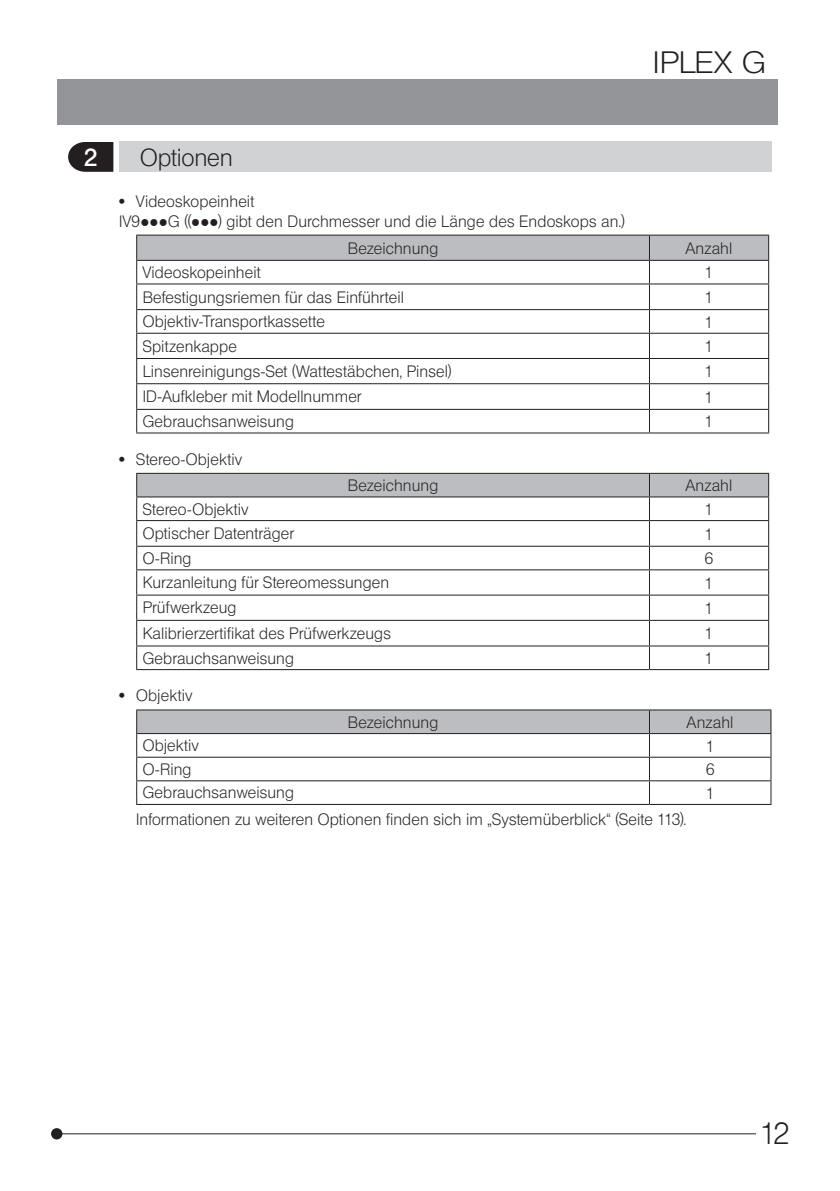
<style>
.page{position:relative;width:840px;height:1191px;background:#fff}
.page>*{position:absolute;margin:0;border:0;box-sizing:border-box;transform-origin:0 0}
.t1{font:30px "Olympus Leicht Normal";color:#231f20;scale:1.1 1}
.t2{font:30px "Olympus Leicht Normal";color:#231f20}
.t3{font:24px "Olympus Leicht Normal";letter-spacing:-.005em;color:#231f20}
.t4{font:24px "Olympus Leicht Halbfett";color:#fff}
.t5{font:16px/20px "Olympus Leicht Normal";letter-spacing:.01em;color:#231f20}
.s1{font-family:"Olympus Leicht Halbfett"}
.s2{font-family:"Times New Roman"}
</style>
<div class="page">
<div style="left:51px;top:1128px;width:11px;height:11px;background:#231f20;border-radius:50%"></div>
<hr style="left:57px;top:1133px;width:698px;height:1px;background:#231f20">
<div style="left:57px;top:79px;width:720px;height:46px;background:#939598"></div>
<svg style="left:136px;top:235px;width:632px;height:197px"></svg>
<hr style="left:136px;top:432px;width:513px;height:1px;background:#231f20">
<hr style="left:649px;top:432px;width:119px;height:1px;background:#231f20">
<hr style="left:649px;top:669px;width:119px;height:1px;background:#231f20">
<hr style="left:136px;top:669px;width:513px;height:1px;background:#231f20">
<svg style="left:136px;top:473px;width:632px;height:196px"></svg>
<hr style="left:136px;top:709px;width:513px;height:1px;background:#231f20">
<hr style="left:649px;top:709px;width:122px;height:1px;background:#231f20">
<hr style="left:649px;top:804px;width:122px;height:1px;background:#231f20">
<hr style="left:136px;top:804px;width:513px;height:1px;background:#231f20">
<svg style="left:136px;top:710px;width:635px;height:94px"></svg>
<div style="left:119px;top:142px;width:652px;height:30px;background:#d1d2d4"></div>
<svg style="left:68px;top:142px;width:45px;height:30px"></svg>
<h2 class="t4" style="left:84px;top:143px;width:15px">2</h2>
<h2 class="t3" style="left:140px;top:143px;width:94px">Optionen</h2>
<h1 class="t1" style="left:652px;top:45px;width:104px">IPLEX G</h1>
<p class="t5" style="left:119px;top:191px;width:507px"><span class="s1">·</span> Videoskopeinheit<br>IV9<span class="s2">●●●</span>G ((<span class="s2">●●●</span>) gibt den Durchmesser und die Länge des Endoskops an.)</p>
<p class="t5" style="left:348px;top:238px;width:92px">Bezeichnung</p>
<p class="t5" style="left:685px;top:238px;width:48px">Anzahl</p>
<p class="t5" style="left:143px;top:262px;width:119px">Videoskopeinheit</p>
<p class="t5" style="left:704px;top:263px;width:10px">1</p>
<p class="t5" style="left:143px;top:287px;width:262px">Befestigungsriemen für das Einführteil</p>
<p class="t5" style="left:704px;top:287px;width:10px">1</p>
<p class="t5" style="left:143px;top:311px;width:183px">Objektiv-Transportkassette</p>
<p class="t5" style="left:704px;top:312px;width:10px">1</p>
<p class="t5" style="left:143px;top:336px;width:96px">Spitzenkappe</p>
<p class="t5" style="left:704px;top:336px;width:10px">1</p>
<p class="t5" style="left:143px;top:361px;width:310px">Linsenreinigungs-Set (Wattestäbchen, Pinsel)</p>
<p class="t5" style="left:704px;top:361px;width:10px">1</p>
<p class="t5" style="left:143px;top:387px;width:220px">ID-Aufkleber mit Modellnummer</p>
<p class="t5" style="left:704px;top:387px;width:10px">1</p>
<p class="t5" style="left:143px;top:411px;width:153px">Gebrauchsanweisung</p>
<p class="t5" style="left:704px;top:411px;width:10px">1</p>
<p class="t5" style="left:119px;top:449px;width:124px"><span class="s1">·</span> Stereo-Objektiv</p>
<p class="t5" style="left:348px;top:475px;width:92px">Bezeichnung</p>
<p class="t5" style="left:685px;top:475px;width:48px">Anzahl</p>
<p class="t5" style="left:143px;top:499px;width:107px">Stereo-Objektiv</p>
<p class="t5" style="left:704px;top:499px;width:10px">1</p>
<p class="t5" style="left:143px;top:523px;width:152px">Optischer Datenträger</p>
<p class="t5" style="left:704px;top:524px;width:10px">1</p>
<p class="t5" style="left:143px;top:548px;width:50px">O-Ring</p>
<p class="t5" style="left:704px;top:548px;width:10px">6</p>
<p class="t5" style="left:143px;top:572px;width:248px">Kurzanleitung für Stereomessungen</p>
<p class="t5" style="left:704px;top:573px;width:10px">1</p>
<p class="t5" style="left:143px;top:598px;width:95px">Prüfwerkzeug</p>
<p class="t5" style="left:704px;top:598px;width:10px">1</p>
<p class="t5" style="left:143px;top:623px;width:249px">Kalibrierzertifikat des Prüfwerkzeugs</p>
<p class="t5" style="left:704px;top:623px;width:10px">1</p>
<p class="t5" style="left:143px;top:648px;width:153px">Gebrauchsanweisung</p>
<p class="t5" style="left:704px;top:648px;width:10px">1</p>
<p class="t5" style="left:119px;top:686px;width:74px"><span class="s1">·</span> Objektiv</p>
<p class="t5" style="left:348px;top:712px;width:92px">Bezeichnung</p>
<p class="t5" style="left:686px;top:712px;width:48px">Anzahl</p>
<p class="t5" style="left:143px;top:735px;width:57px">Objektiv</p>
<p class="t5" style="left:705px;top:736px;width:10px">1</p>
<p class="t5" style="left:143px;top:759px;width:50px">O-Ring</p>
<p class="t5" style="left:705px;top:759px;width:10px">6</p>
<p class="t5" style="left:143px;top:782px;width:153px">Gebrauchsanweisung</p>
<p class="t5" style="left:705px;top:783px;width:10px">1</p>
<p class="t5" style="left:136px;top:809px;width:551px">Informationen zu weiteren Optionen finden sich im „Systemüberblick“ (Seite 113).</p>
<h1 class="t2" style="left:760px;top:1115px;width:30px">12</h1>
</div>
